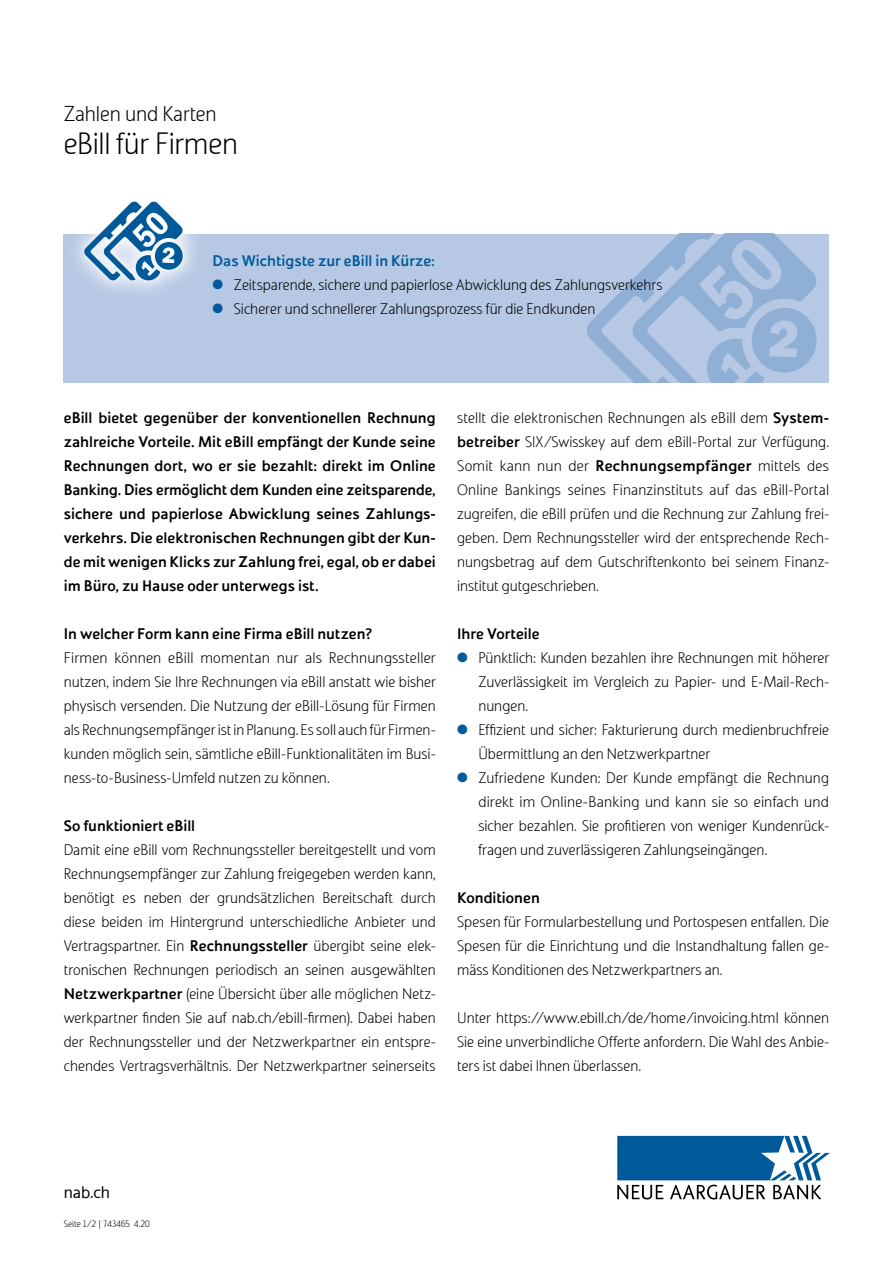
<style>
.page{position:relative;width:893px;height:1263px;background:#fff}
.page>*{position:absolute;margin:0;border:0;box-sizing:border-box;transform-origin:0 0}
.t1{font:300 30px "Solo Sans";letter-spacing:-.01em;color:#000}
.t2{font:300 21px "Solo Sans";letter-spacing:-.01em;color:#000}
.t3{font:16.5px "Solo Sans";color:#000}
.t4{font:300 15px/24px "Solo Sans";color:#000;text-align:justify}
.t5{font:700 15px/24px "Solo Sans";letter-spacing:-.005em;color:#000;text-align:justify}
.t6{font:700 15px "Solo Sans";letter-spacing:-.005em;color:#005a9a}
.t7{font:300 9px "Solo Sans";color:#000}
.s1{color:#005a9a}
.s2{font-weight:700}
</style>
<div class="page">
<svg style="left:617px;top:1136px;width:213px;height:63px"></svg>
<div style="left:64px;top:234px;width:765px;height:149px;background:#b6c8e4"></div>
<svg style="left:587px;top:234px;width:230px;height:149px"></svg>
<svg style="left:76px;top:201px;width:118px;height:91px"></svg>
<svg style="left:84px;top:202px;width:99px;height:80px"></svg>
<h2 class="t2" style="left:64px;top:102px;width:154px">Zahlen und Karten</h2>
<h1 class="t1" style="left:64px;top:127px;width:176px">eBill für Firmen</h1>
<p class="t6" style="left:213px;top:252px;width:224px">Das Wichtigste zur eBill in Kürze:</p>
<p class="t4" style="left:213px;top:273px;width:452px"><span class="s1">●</span> Zeitsparende, sichere und papierlose Abwicklung des Zahlungsverkehrs</p>
<p class="t4" style="left:213px;top:297px;width:384px"><span class="s1">●</span> Sicherer und schnellerer Zahlungsprozess für die Endkunden</p>
<p class="t5" style="left:64px;top:406px;width:374px">eBill bietet gegenüber der konventionellen Rechnung zahlreiche Vorteile. Mit eBill empfängt der Kunde seine Rechnungen dort, wo er sie bezahlt: direkt im Online Banking. Dies ermöglicht dem Kunden eine zeitsparende, sichere und papierlose Abwicklung seines Zahlungs&shy;verkehrs. Die elektronischen Rechnungen gibt der Kun&shy;de mit wenigen Klicks zur Zahlung frei, egal, ob er dabei im Büro, zu Hause oder unterwegs ist.</p>
<p class="t5" style="left:64px;top:622px;width:310px">In welcher Form kann eine Firma eBill nutzen?</p>
<p class="t4" style="left:64px;top:646px;width:374px">Firmen können eBill momentan nur als Rechnungssteller nutzen, indem Sie Ihre Rechnungen via eBill anstatt wie bisher physisch versenden. Die Nutzung der eBill-Lösung für Firmen als Rechnungsempfänger ist in Planung. Es soll auch für Firmen&shy;kunden möglich sein, sämtliche eBill-Funktionalitäten im Busi&shy;ness-to-Business-Umfeld nutzen zu können.</p>
<p class="t5" style="left:64px;top:814px;width:133px">So funktioniert eBill</p>
<p class="t4" style="left:64px;top:838px;width:374px">Damit eine eBill vom Rechnungssteller bereitgestellt und vom Rechnungsempfänger zur Zahlung freigegeben werden kann, benötigt es neben der grundsätzlichen Bereitschaft durch diese beiden im Hintergrund unterschiedliche Anbieter und Vertragspartner. Ein <span class="s2">Rechnungssteller</span> übergibt seine elek&shy;tronischen Rechnungen periodisch an seinen ausgewählten <span class="s2">Netzwerkpartner</span> (eine Übersicht über alle möglichen Netz&shy;werkpartner finden Sie auf nab.ch/ebill-firmen). Dabei haben der Rechnungssteller und der Netzwerkpartner ein entspre&shy;chendes Vertragsverhältnis. Der Netzwerkpartner seinerseits</p>
<p class="t4" style="left:457px;top:406px;width:374px">stellt die elektronischen Rechnungen als eBill dem <span class="s2">System&shy;betreiber</span> SIX/Swisskey auf dem eBill-Portal zur Verfügung.<br>Somit kann nun der <span class="s2">Rechnungsempfänger</span> mittels des Online Bankings seines Finanzinstituts auf das eBill-Portal zugreifen, die eBill prüfen und die Rechnung zur Zahlung frei&shy;geben. Dem Rechnungssteller wird der entsprechende Rech&shy;nungsbetrag auf dem Gutschriftenkonto bei seinem Finanz&shy;institut gutgeschrieben.</p>
<p class="t5" style="left:457px;top:622px;width:84px">Ihre Vorteile</p>
<p class="t4" style="left:478px;top:646px;width:352px;text-indent:-21px"><span class="s1">●</span> Pünktlich: Kunden bezahlen ihre Rechnungen mit höherer Zuverlässigkeit im Vergleich zu Papier- und E-Mail-Rech&shy;nungen.</p>
<p class="t4" style="left:478px;top:718px;width:352px;text-indent:-21px"><span class="s1">●</span> Effizient und sicher: Fakturierung durch medienbruchfreie<br>Übermittlung an den Netzwerkpartner</p>
<p class="t4" style="left:478px;top:766px;width:352px;text-indent:-21px"><span class="s1">●</span> Zufriedene Kunden: Der Kunde empfängt die Rechnung direkt im Online-Banking und kann sie so einfach und sicher bezahlen. Sie profitieren von weniger Kundenrück&shy;fragen und zuverlässigeren Zahlungseingängen.</p>
<p class="t5" style="left:457px;top:886px;width:84px">Konditionen</p>
<p class="t4" style="left:457px;top:910px;width:374px">Spesen für Formularbestellung und Portospesen entfallen. Die Spesen für die Einrichtung und die Instandhaltung fallen ge&shy;mäss Konditionen des Netzwerkpartners an.</p>
<p class="t4" style="left:457px;top:1006px;width:374px">Unter https://www.ebill.ch/de/home/invoicing.html können Sie eine unverbindliche Offerte anfordern. Die Wahl des Anbie&shy;ters ist dabei Ihnen überlassen.</p>
<p class="t3" style="left:64px;top:1183px;width:48px">nab.ch</p>
<p class="t7" style="left:64px;top:1218px;width:87px">Seite 1/2 | 743465 4.20</p>
</div>
